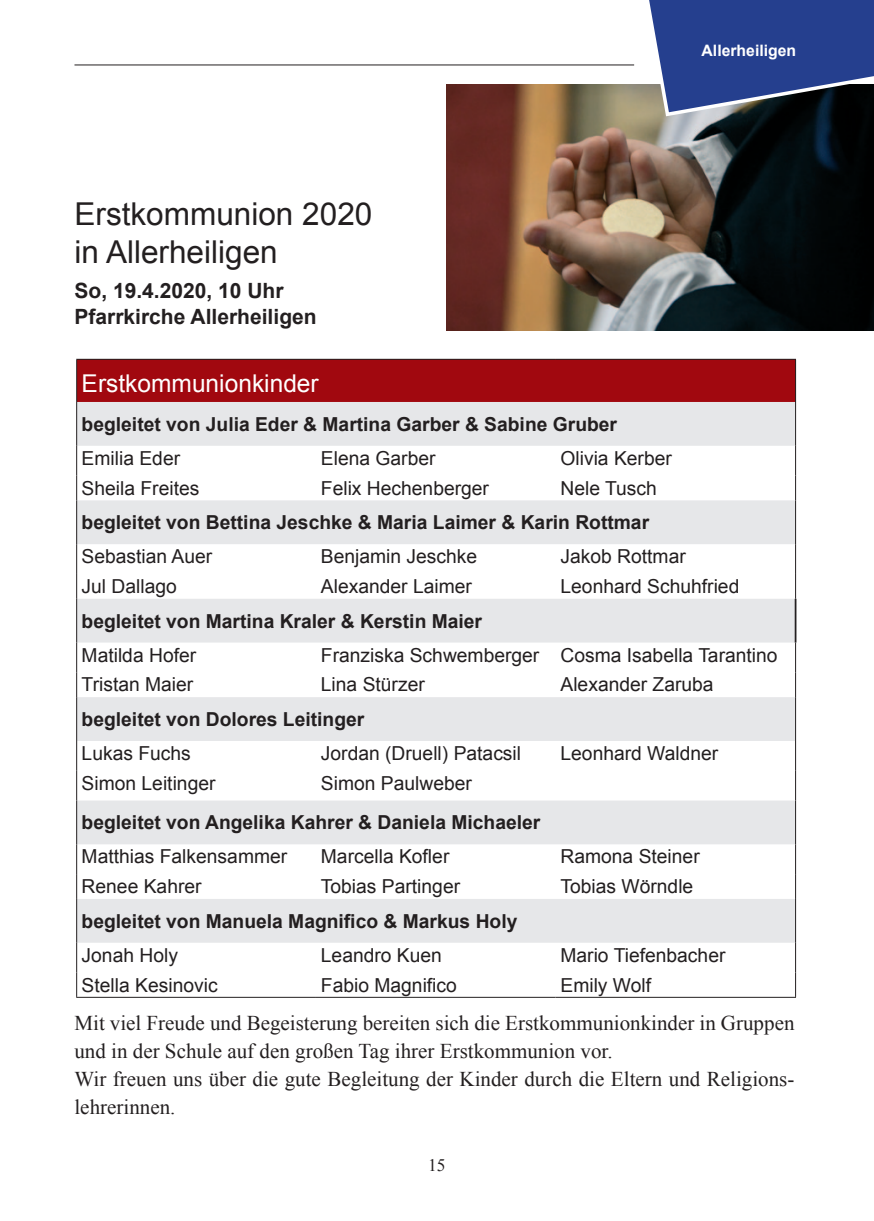
<style>
.page{position:relative;width:874px;height:1221px;background:#fff}
.page>*{position:absolute;margin:0;border:0;box-sizing:border-box;transform-origin:0 0}
.t1{font:31.5px/37.8px "Arial";color:#231f20}
.t2{font:24.5px "Arial";color:#fff}
.t3{font:21px/28px "Times New Roman";color:#231f20}
.t4{font:700 21px/25.2px "Arial";color:#231f20}
.t5{font:19.25px "Arial";color:#231f20}
.t6{font:700 19.25px "Arial";color:#231f20}
.t7{font:17.5px "Times New Roman";color:#231f20}
.t8{font:700 15.75px "Arial";color:#fff}
</style>
<div class="page">
<div style="left:77px;top:359px;width:718px;height:43px;background:#a1080f"></div>
<svg style="left:77px;top:402px;width:717px;height:196px"></svg>
<svg style="left:77px;top:598px;width:717px;height:344px;fill:#e6e7e9"></svg>
<hr style="left:76px;top:359px;width:240px;height:1px;background:#231f20">
<hr style="left:76px;top:360px;width:1px;height:42px;background:#231f20">
<hr style="left:316px;top:359px;width:239px;height:1px;background:#231f20">
<hr style="left:555px;top:359px;width:240px;height:1px;background:#231f20">
<hr style="left:794px;top:360px;width:1px;height:42px;background:#231f20">
<hr style="left:76px;top:402px;width:1px;height:44px;background:#231f20">
<hr style="left:794px;top:402px;width:1px;height:44px;background:#231f20">
<svg style="left:76px;top:446px;width:1px;height:54px"></svg>
<hr style="left:76px;top:500px;width:1px;height:44px;background:#231f20">
<hr style="left:794px;top:500px;width:1px;height:44px;background:#231f20">
<hr style="left:76px;top:544px;width:1px;height:30px;background:#231f20">
<hr style="left:794px;top:544px;width:1px;height:30px;background:#231f20">
<svg style="left:76px;top:574px;width:1px;height:24px"></svg>
<hr style="left:76px;top:642px;width:1px;height:30px;background:#231f20">
<hr style="left:794px;top:642px;width:1px;height:30px;background:#231f20">
<svg style="left:76px;top:672px;width:1px;height:25px"></svg>
<hr style="left:76px;top:697px;width:1px;height:44px;background:#231f20">
<hr style="left:794px;top:697px;width:1px;height:44px;background:#231f20">
<svg style="left:76px;top:741px;width:1px;height:29px"></svg>
<hr style="left:76px;top:770px;width:1px;height:30px;background:#231f20">
<hr style="left:794px;top:770px;width:1px;height:30px;background:#231f20">
<hr style="left:76px;top:800px;width:1px;height:44px;background:#231f20">
<hr style="left:794px;top:800px;width:1px;height:44px;background:#231f20">
<hr style="left:76px;top:844px;width:1px;height:30px;background:#231f20">
<hr style="left:794px;top:844px;width:1px;height:30px;background:#231f20">
<svg style="left:76px;top:874px;width:1px;height:24px"></svg>
<hr style="left:76px;top:898px;width:1px;height:44px;background:#231f20">
<hr style="left:794px;top:898px;width:1px;height:44px;background:#231f20">
<hr style="left:76px;top:942px;width:1px;height:30px;background:#231f20">
<hr style="left:794px;top:942px;width:1px;height:30px;background:#231f20">
<svg style="left:76px;top:972px;width:1px;height:24px"></svg>
<hr style="left:76px;top:996px;width:240px;height:1px;background:#231f20">
<hr style="left:316px;top:996px;width:239px;height:1px;background:#231f20">
<hr style="left:555px;top:996px;width:240px;height:1px;background:#231f20">
<hr style="left:76px;top:598px;width:1px;height:44px;background:#231f20">
<hr style="left:794px;top:598px;width:2px;height:44px;background:#231f20">
<img style="left:446px;top:84px;width:427px;height:246px">
<svg style="left:629px;top:0;width:244px;height:118px;background:#41548b"></svg>
<hr style="left:74px;top:64px;width:559px;height:1px;background:#231f20">
<h1 class="t1" style="left:74px;top:196px;width:299px">Erstkommunion 2020 in Allerheiligen</h1>
<p class="t4" style="left:74px;top:279px;width:243px">So, 19.4.2020, 10 Uhr<br>Pfarrkirche Allerheiligen</p>
<p class="t8" style="left:701px;top:40px;width:96px">Allerheiligen</p>
<p class="t2" style="left:82px;top:367px;width:238px">Erstkommunionkinder</p>
<p class="t6" style="left:82px;top:411px;width:536px">begleitet von Julia Eder &amp; Martina Garber &amp; Sabine Gruber</p>
<p class="t5" style="left:82px;top:445px;width:100px">Emilia Eder</p>
<p class="t5" style="left:321px;top:445px;width:116px">Elena Garber</p>
<p class="t5" style="left:560px;top:445px;width:113px">Olivia Kerber</p>
<p class="t5" style="left:82px;top:475px;width:119px">Sheila Freites</p>
<p class="t5" style="left:321px;top:475px;width:169px">Felix Hechenberger</p>
<p class="t5" style="left:560px;top:475px;width:98px">Nele Tusch</p>
<p class="t6" style="left:82px;top:509px;width:568px">begleitet von Bettina Jeschke &amp; Maria Laimer &amp; Karin Rottmar</p>
<p class="t5" style="left:82px;top:543px;width:132px">Sebastian Auer</p>
<p class="t5" style="left:321px;top:543px;width:158px">Benjamin Jeschke</p>
<p class="t5" style="left:560px;top:543px;width:127px">Jakob Rottmar</p>
<p class="t5" style="left:82px;top:573px;width:97px">Jul Dallago</p>
<p class="t5" style="left:321px;top:573px;width:152px">Alexander Laimer</p>
<p class="t5" style="left:560px;top:573px;width:180px">Leonhard Schuhfried</p>
<p class="t6" style="left:82px;top:608px;width:402px">begleitet von Martina Kraler &amp; Kerstin Maier</p>
<p class="t5" style="left:82px;top:642px;width:116px">Matilda Hofer</p>
<p class="t5" style="left:321px;top:642px;width:458px">Franziska Schwemberger Cosma Isabella Tarantino</p>
<p class="t5" style="left:82px;top:672px;width:113px">Tristan Maier</p>
<p class="t5" style="left:321px;top:672px;width:105px">Lina Stürzer</p>
<p class="t5" style="left:560px;top:672px;width:154px">Alexander Zaruba</p>
<p class="t6" style="left:82px;top:706px;width:284px">begleitet von Dolores Leitinger</p>
<p class="t5" style="left:82px;top:740px;width:111px">Lukas Fuchs</p>
<p class="t5" style="left:321px;top:740px;width:202px">Jordan (Druell) Patacsil</p>
<p class="t5" style="left:560px;top:740px;width:159px">Leonhard Waldner</p>
<p class="t5" style="left:82px;top:770px;width:135px">Simon Leitinger</p>
<p class="t5" style="left:321px;top:770px;width:152px">Simon Paulweber</p>
<p class="t6" style="left:82px;top:809px;width:460px">begleitet von Angelika Kahrer &amp; Daniela Michaeler</p>
<p class="t5" style="left:82px;top:843px;width:207px">Matthias Falkensammer</p>
<p class="t5" style="left:321px;top:843px;width:130px">Marcella Kofler</p>
<p class="t5" style="left:560px;top:843px;width:141px">Ramona Steiner</p>
<p class="t5" style="left:82px;top:873px;width:121px">Renee Kahrer</p>
<p class="t5" style="left:321px;top:873px;width:141px">Tobias Partinger</p>
<p class="t5" style="left:560px;top:873px;width:134px">Tobias Wörndle</p>
<p class="t6" style="left:82px;top:908px;width:437px">begleitet von Manuela Magnifico &amp; Markus Holy</p>
<p class="t5" style="left:82px;top:942px;width:98px">Jonah Holy</p>
<p class="t5" style="left:321px;top:942px;width:122px">Leandro Kuen</p>
<p class="t5" style="left:560px;top:942px;width:166px">Mario Tiefenbacher</p>
<p class="t5" style="left:82px;top:972px;width:137px">Stella Kesinovic</p>
<p class="t5" style="left:321px;top:972px;width:137px">Fabio Magnifico</p>
<p class="t5" style="left:560px;top:972px;width:92px">Emily Wolf</p>
<p class="t3" style="left:74px;top:1009px;width:721px">Mit viel Freude und Begeisterung bereiten sich die Erstkommunionkinder in Gruppen und in der Schule auf den großen Tag ihrer Erstkommunion vor.<br>Wir freuen uns über die gute Begleitung der Kinder durch die Eltern und Religions&shy;lehrerinnen.</p>
<p class="t7" style="left:428px;top:1152px;width:19px">15</p>
</div>
